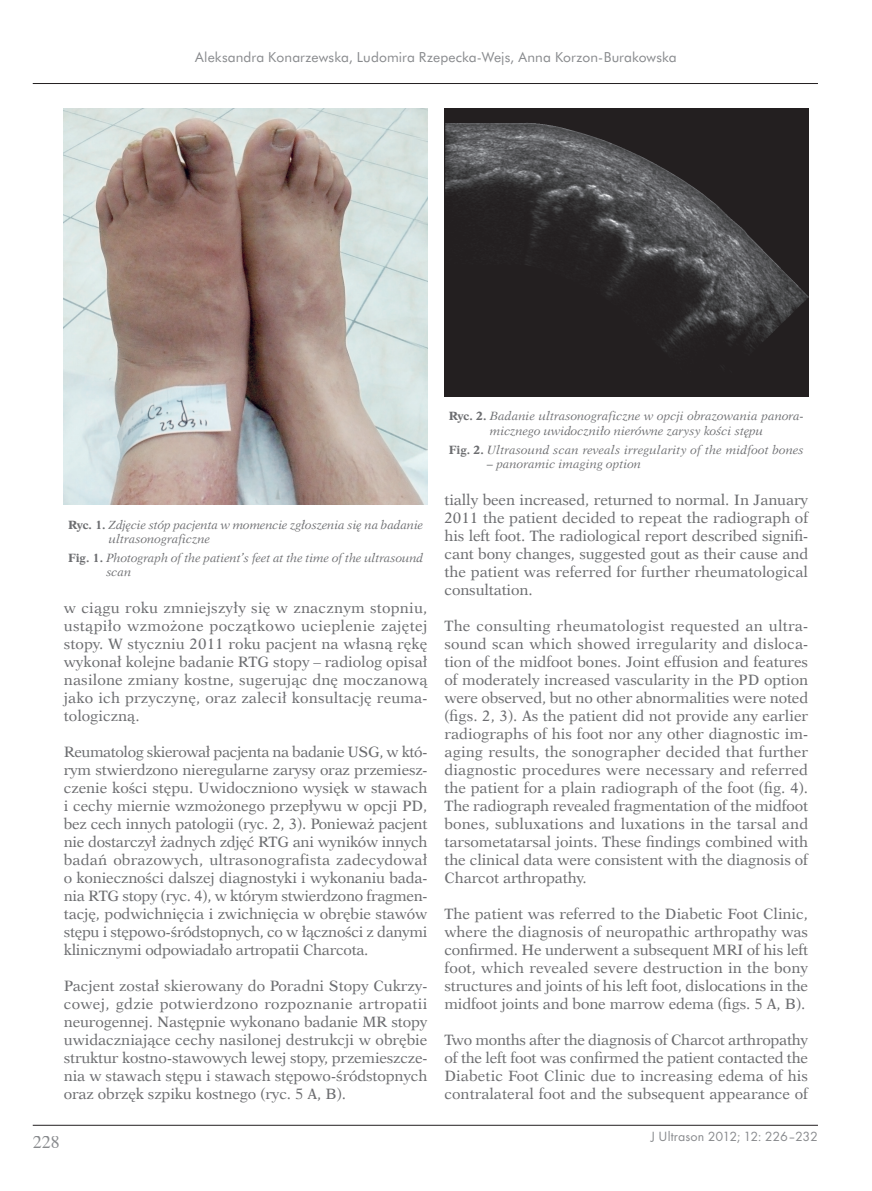
<style>
.page{position:relative;width:872px;height:1191px;background:#fff}
.page>*{position:absolute;margin:0;border:0;box-sizing:border-box;transform-origin:0 0}
.t1{font:18px "Times";color:#888a8d}
.t2{font:15px/18px "Dutch 823 EU";letter-spacing:-.01em;color:#6c6d70;text-align:justify}
.t3{font:13.8px "Futura PL";letter-spacing:.005em;color:#888a8d}
.t4{font:13.8px "Pfutura";letter-spacing:-.005em;color:#888a8d}
.t5{font:italic 12px/14.4px "Dutch 823 EU";color:#6c6d70}
.s1{font-weight:700;font-style:normal}
</style>
<div class="page">
<hr style="left:33px;top:1125px;width:785px;height:1px;background:#231f20">
<hr style="left:33px;top:83px;width:785px;height:1px;background:#231f20">
<img style="left:64px;top:108px;width:363px;height:396px">
<img style="left:444px;top:108px;width:364px;height:288px">
<p class="t3" style="left:195px;top:51px;width:483px">Aleksandra Konarzewska, Ludomira Rzepecka-Wejs, Anna Korzon-Burakowska</p>
<p class="t5" style="left:109px;top:517px;width:316px;text-indent:-41px"><span class="s1">Ryc. 1.</span> Zdjęcie stóp pacjenta w momencie zgłoszenia się na badanie ultrasonograficzne</p>
<p class="t5" style="left:106px;top:550px;width:318px;text-indent:-38px"><span class="s1">Fig. 1.</span> Photograph of the patient’s feet at the time of the ultrasound scan</p>
<p class="t2" style="left:64px;top:598px;width:365px">w ciągu roku zmniejszyły się w znacznym stopniu, ustąpiło wzmożone początkowo ucieplenie zajętej stopy. W styczniu 2011 roku pacjent na własną rękę wykonał kolejne badanie RTG stopy – radiolog opisał nasilone zmiany kostne, sugerując dnę moczanową jako ich przyczynę, oraz zalecił konsultację reuma&shy;tologiczną.</p>
<p class="t2" style="left:64px;top:742px;width:365px">Reumatolog skierował pacjenta na badanie USG, w któ&shy;rym stwierdzono nieregularne zarysy oraz przemiesz&shy;czenie kości stępu. Uwidoczniono wysięk w stawach i cechy miernie wzmożonego przepływu w opcji PD, bez cech innych patologii (ryc. 2, 3). Ponieważ pacjent nie dostarczył żadnych zdjęć RTG ani wyników innych badań obrazowych, ultrasonografista zadecydował o konieczności dalszej diagnostyki i wykonaniu bada&shy;nia RTG stopy (ryc. 4), w którym stwierdzono fragmen&shy;tację, podwichnięcia i zwichnięcia w obrębie stawów stępu i stępowo-śródstopnych, co w łączności z danymi klinicznymi odpowiadało artropatii Charcota.</p>
<p class="t2" style="left:64px;top:976px;width:365px">Pacjent został skierowany do Poradni Stopy Cukrzy&shy;cowej, gdzie potwierdzono rozpoznanie artropatii neurogennej. Następnie wykonano badanie MR stopy uwidaczniające cechy nasilonej destrukcji w obrębie struktur kostno-stawowych lewej stopy, przemieszcze&shy;nia w stawach stępu i stawach stępowo-śródstopnych oraz obrzęk szpiku kostnego (ryc. 5 A, B).</p>
<p class="t5" style="left:449px;top:409px;width:357px;text-align:center"><span class="s1">Ryc. 2.</span> Badanie ultrasonograficzne w opcji obrazowania panora&shy;micznego uwidoczniło nierówne zarysy kości stępu</p>
<p class="t5" style="left:449px;top:442px;width:357px"><span class="s1">Fig. 2.</span> Ultrasound scan reveals irregularity of the midfoot bones</p>
<p class="t5" style="left:487px;top:456px;width:156px">– panoramic imaging option</p>
<p class="t2" style="left:444px;top:490px;width:365px">tially been increased, returned to normal. In January 2011 the patient decided to repeat the radiograph of his left foot. The radiological report described signifi&shy;cant bony changes, suggested gout as their cause and the patient was referred for further rheumatological consultation.</p>
<p class="t2" style="left:444px;top:616px;width:365px">The consulting rheumatologist requested an ultra&shy;sound scan which showed irregularity and disloca&shy;tion of the midfoot bones. Joint effusion and features of moderately increased vascularity in the PD option were observed, but no other abnormalities were noted (figs. 2, 3). As the patient did not provide any earlier radiographs of his foot nor any other diagnostic im&shy;aging results, the sonographer decided that further diagnostic procedures were necessary and referred the patient for a plain radiograph of the foot (fig. 4).<br>The radiograph revealed fragmentation of the midfoot bones, subluxations and luxations in the tarsal and tarsometatarsal joints. These findings combined with the clinical data were consistent with the diagnosis of Charcot arthropathy.</p>
<p class="t2" style="left:444px;top:904px;width:365px">The patient was referred to the Diabetic Foot Clinic, where the diagnosis of neuropathic arthropathy was confirmed. He underwent a subsequent MRI of his left foot, which revealed severe destruction in the bony structures and joints of his left foot, dislocations in the midfoot joints and bone marrow edema (figs. 5 A, B).</p>
<p class="t2" style="left:444px;top:1030px;width:365px">Two months after the diagnosis of Charcot arthropathy of the left foot was confirmed the patient contacted the Diabetic Foot Clinic due to increasing edema of his contralateral foot and the subsequent appearance of</p>
<p class="t1" style="left:33px;top:1134px;width:28px">228</p>
<p class="t4" style="left:651px;top:1130px;width:169px">J Ultrason 2012; 12: 226–232</p>
</div>
